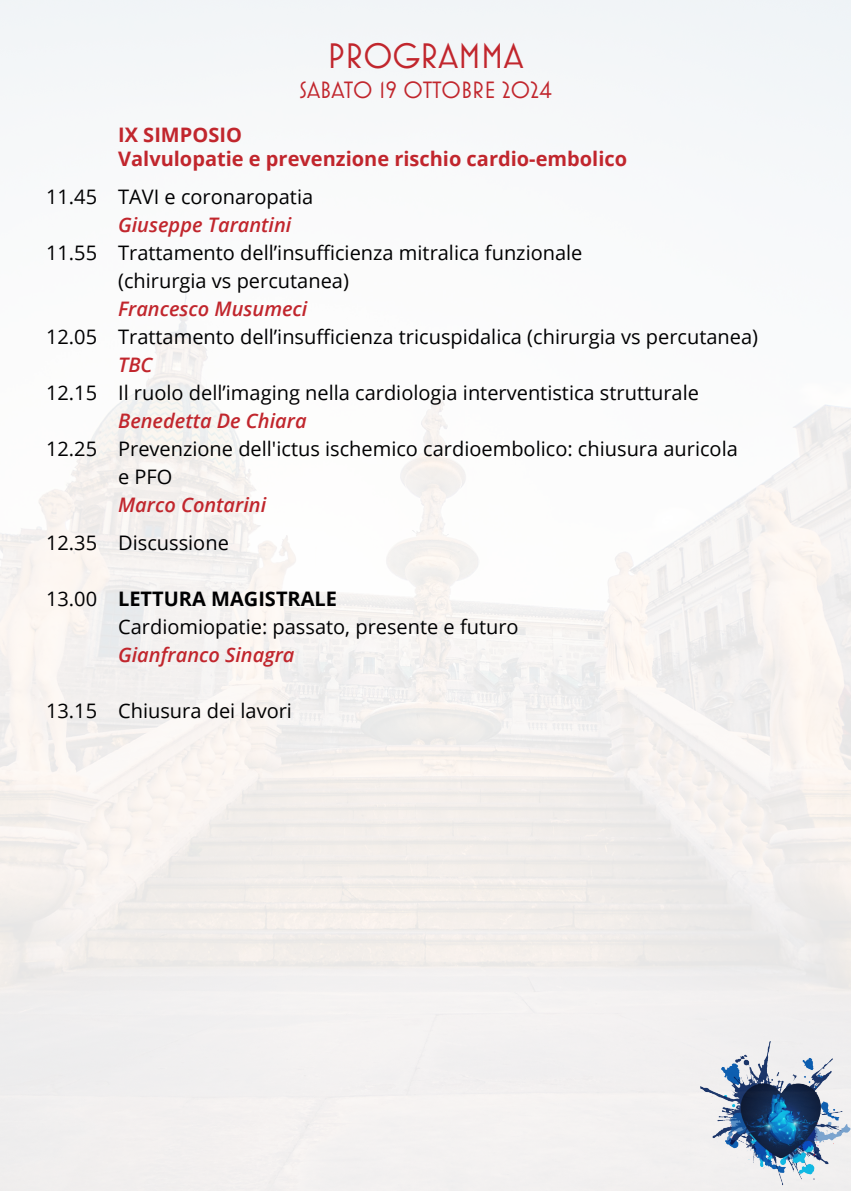
<style>
.page{position:relative;width:851px;height:1191px;background:#fff}
.page>*{position:absolute;margin:0;border:0;box-sizing:border-box;transform-origin:0 0}
.t1{font:36px "Mostra Nuova";color:#c1262d}
.t2{font:24px "Mostra Nuova";color:#c1262d}
.t3{font:20px "Open Sans";color:#000001}
.t4{font:italic 600 20px "Open Sans";color:#c1262d}
.t5{font:700 20px "Open Sans";color:#c1262d}
.t6{font:700 20px "Open Sans";color:#000001}
.s1{font-weight:400}
</style>
<div class="page">
<img style="left:0;top:0;width:850px;height:1191px">
<p class="t1" style="left:327px;top:35px;width:197px">PROGRAMMA</p>
<p class="t2" style="left:299px;top:76px;width:254px">SABATO 19 OTTOBRE 2024</p>
<p class="t5" style="left:118px;top:120px;width:125px">IX SIMPOSIO</p>
<p class="t5" style="left:118px;top:144px;width:510px">Valvulopatie e prevenzione rischio cardio-embolico</p>
<p class="t3" style="left:46px;top:183px;width:268px">11.45 TAVI e coronaropatia</p>
<p class="t4" style="left:118px;top:211px;width:175px">Giuseppe Tarantini</p>
<p class="t3" style="left:46px;top:239px;width:538px">11.55 Trattamento dell’insufficienza mitralica funzionale</p>
<p class="t3" style="left:118px;top:267px;width:232px">(chirurgia vs percutanea)</p>
<p class="t4" style="left:118px;top:295px;width:191px">Francesco Musumeci</p>
<p class="t3" style="left:46px;top:323px;width:713px">12.05 Trattamento dell’insufficienza tricuspidalica (chirurgia vs percutanea)</p>
<p class="t4" style="left:118px;top:351px;width:36px">TBC</p>
<p class="t3" style="left:46px;top:379px;width:654px">12.15 Il ruolo dell’imaging nella cardiologia interventistica strutturale</p>
<p class="t4" style="left:118px;top:407px;width:190px">Benedetta De Chiara</p>
<p class="t3" style="left:46px;top:435px;width:693px">12.25 Prevenzione dell'ictus ischemico cardioembolico: chiusura auricola</p>
<p class="t3" style="left:118px;top:463px;width:56px">e PFO</p>
<p class="t4" style="left:118px;top:491px;width:149px">Marco Contarini</p>
<p class="t3" style="left:46px;top:529px;width:184px">12.35 Discussione</p>
<p class="t6" style="left:46px;top:584px;width:292px"><span class="s1">13.00</span> LETTURA MAGISTRALE</p>
<p class="t3" style="left:118px;top:613px;width:402px">Cardiomiopatie: passato, presente e futuro</p>
<p class="t4" style="left:118px;top:641px;width:178px">Gianfranco Sinagra</p>
<p class="t3" style="left:46px;top:697px;width:247px">13.15 Chiusura dei lavori</p>
</div>
